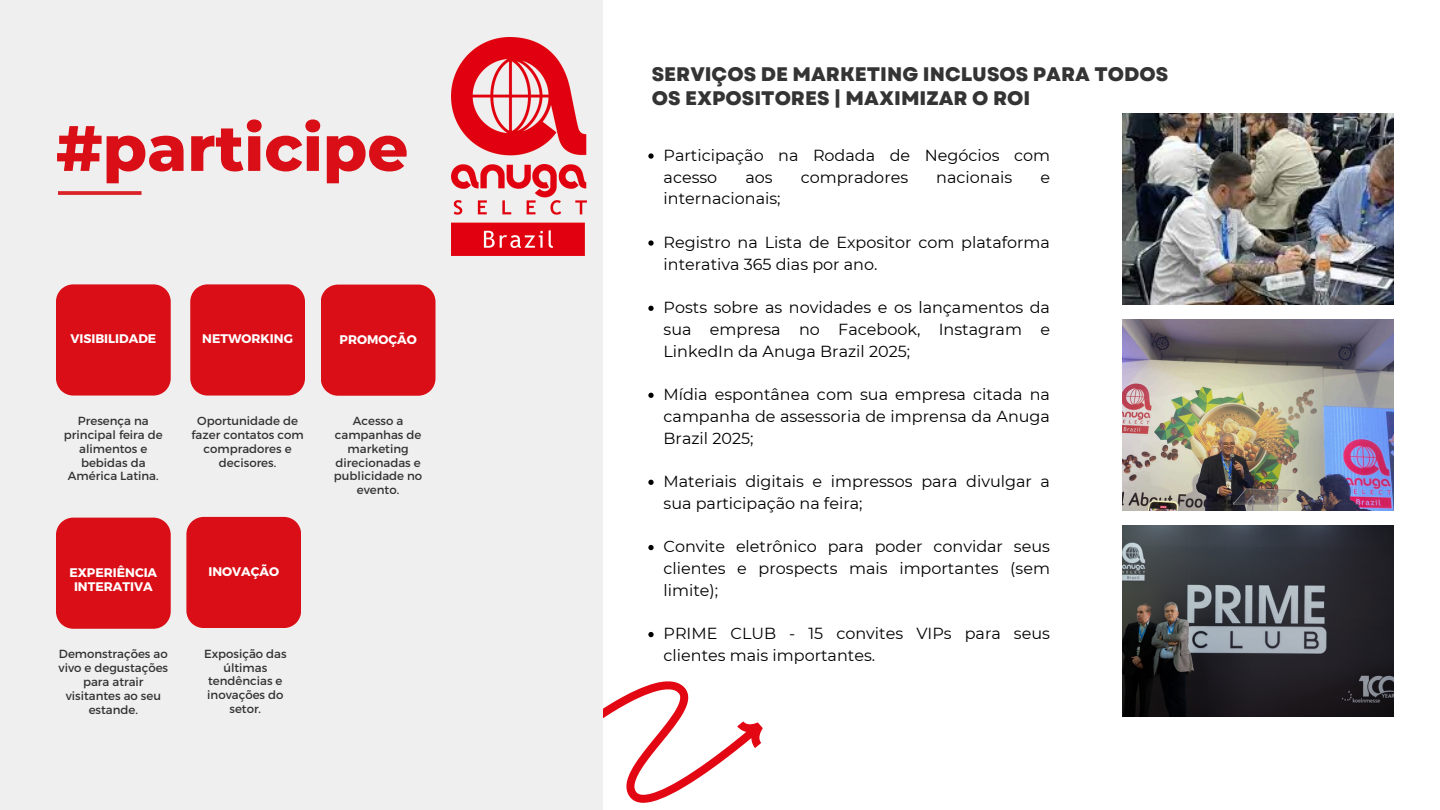
<style>
.page{position:relative;width:1440px;height:810px;background:#fff}
.page>*{position:absolute;margin:0;border:0;box-sizing:border-box;transform-origin:0 0}
.t1{font:800 64px "Montserrat";color:#d90e16}
.t2{font:800 19.6px/24px "Garet";color:#343434}
.t3{font:16px/21.8px "Montserrat";color:#000}
.t4{font:700 12.5px/14.9px "Montserrat";color:#fff;text-align:center}
.t5{font:11.7px/13.8px "Montserrat";color:#333;text-align:center}
</style>
<div class="page">
<svg style="left:603px;top:681px;width:160px;height:122px"></svg>
<div style="left:0;top:0;width:603px;height:810px;background:#efefef"></div>
<img style="left:1122px;top:114px;width:272px;height:190px">
<img style="left:1122px;top:320px;width:272px;height:190px">
<img style="left:1122px;top:526px;width:272px;height:190px">
<svg style="left:58px;top:191px;width:84px;height:4px"></svg>
<div style="left:56px;top:284px;width:115px;height:112px;background:#d90e16"></div>
<div style="left:190px;top:284px;width:115px;height:112px;background:#d90e16"></div>
<div style="left:321px;top:285px;width:114px;height:111px;background:#d90e16"></div>
<div style="left:56px;top:518px;width:115px;height:111px;background:#d90e16"></div>
<div style="left:186px;top:517px;width:115px;height:111px;background:#d90e16"></div>
<img style="left:451px;top:38px;width:135px;height:217px">
<svg style="left:648px;top:153px;width:6px;height:6px"></svg>
<svg style="left:648px;top:240px;width:6px;height:6px"></svg>
<svg style="left:648px;top:306px;width:6px;height:5px"></svg>
<svg style="left:648px;top:393px;width:6px;height:5px"></svg>
<svg style="left:648px;top:480px;width:6px;height:5px"></svg>
<svg style="left:648px;top:545px;width:6px;height:5px"></svg>
<svg style="left:648px;top:632px;width:6px;height:5px"></svg>
<h4 class="t1" style="left:56px;top:109px;width:354px">#participe</h4>
<p class="t4" style="left:70px;top:331px;width:88px">VISIBILIDADE</p>
<p class="t5" style="left:64px;top:414px;width:100px">Presença na principal feira de alimentos e bebidas da<br>América Latina.</p>
<p class="t4" style="left:202px;top:331px;width:92px">NETWORKING</p>
<p class="t5" style="left:192px;top:414px;width:114px">Oportunidade de fazer contatos com compradores e decisores.</p>
<p class="t4" style="left:69px;top:564px;width:89px">EXPERIÊNCIA<br>INTERATIVA</p>
<p class="t5" style="left:59px;top:647px;width:111px">Demonstrações ao vivo e degustações para atrair visitantes ao seu estande.</p>
<p class="t4" style="left:208px;top:563px;width:72px">INOVAÇÃO</p>
<p class="t5" style="left:204px;top:646px;width:84px">Exposição das últimas tendências e inovações do setor.</p>
<p class="t4" style="left:340px;top:331px;width:79px">PROMOÇÃO</p>
<p class="t5" style="left:334px;top:414px;width:90px">Acesso a campanhas de marketing direcionadas e publicidade no evento.</p>
<h1 class="t2" style="left:652px;top:63px;width:518px">SERVIÇOS DE MARKETING INCLUSOS PARA TODOS<br>OS EXPOSITORES | MAXIMIZAR O ROI</h1>
<h4 class="t3" style="left:664px;top:144px;width:388px">Participação na Rodada de Negócios com acesso</h4>
<h4 class="t3" style="left:745px;top:166px;width:29px">aos</h4>
<h4 class="t3" style="left:801px;top:166px;width:109px">compradores</h4>
<h4 class="t3" style="left:936px;top:166px;width:77px">nacionais</h4>
<h4 class="t3" style="left:1040px;top:166px;width:11px">e</h4>
<h4 class="t3" style="left:664px;top:188px;width:119px">internacionais;</h4>
<h4 class="t3" style="left:664px;top:231px;width:388px">Registro na Lista de Expositor com plataforma interativa 365 dias por ano.</h4>
<h4 class="t3" style="left:664px;top:297px;width:388px;text-align:justify">Posts sobre as novidades e os lançamentos da sua empresa no Facebook, Instagram e LinkedIn da Anuga Brazil 2025;</h4>
<p class="t3" style="left:664px;top:384px;width:388px;text-align:justify">Mídia espontânea com sua empresa citada na campanha de assessoria de imprensa da Anuga Brazil 2025;</p>
<p class="t3" style="left:664px;top:471px;width:388px">Materiais digitais e impressos para divulgar a sua participação na feira;</p>
<p class="t3" style="left:664px;top:536px;width:388px;text-align:justify">Convite eletrônico para poder convidar seus clientes e prospects mais importantes (sem limite);</p>
<h4 class="t3" style="left:664px;top:623px;width:388px">PRIME CLUB - 15 convites VIPs para seus clientes mais importantes.</h4>
</div>
